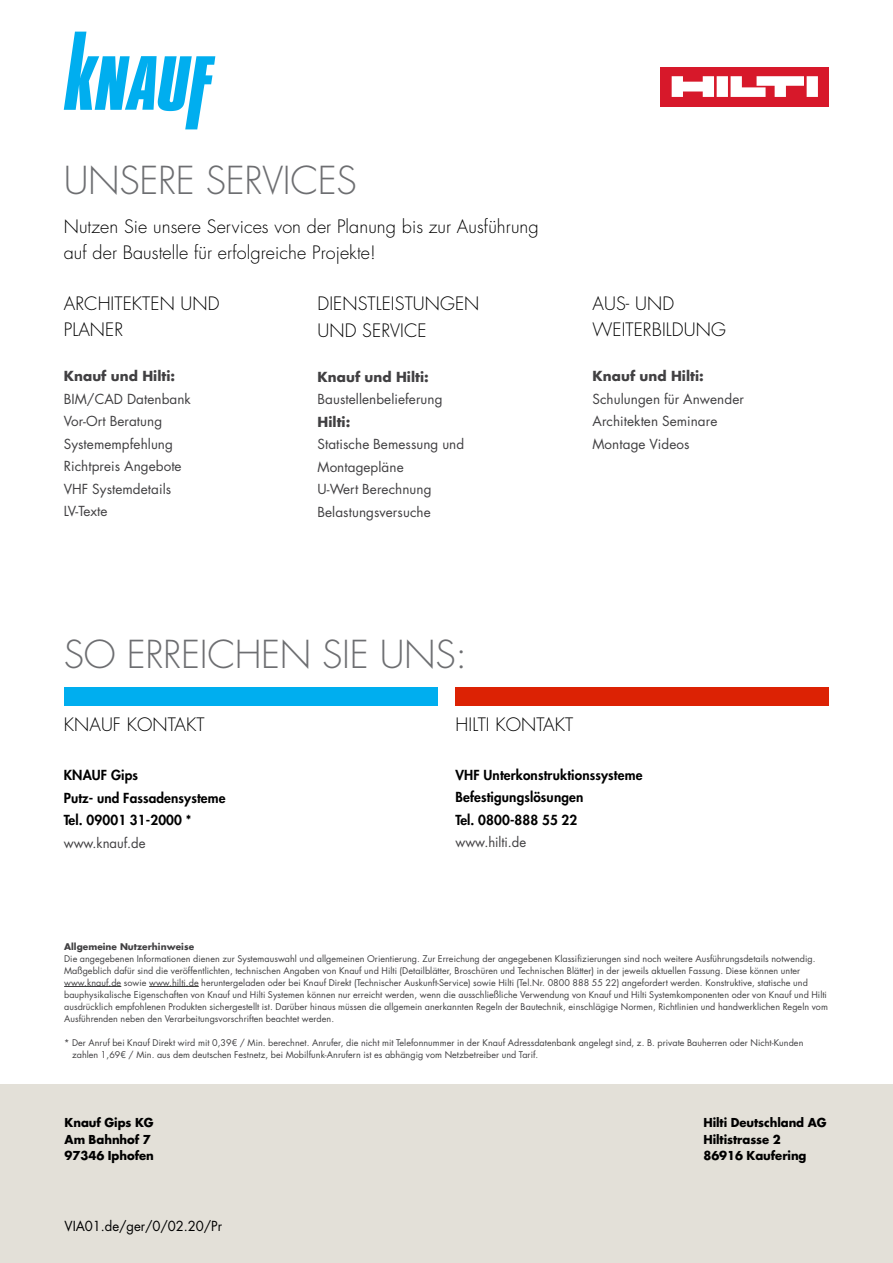
<style>
.page{position:relative;width:893px;height:1263px;background:#fff}
.page>*{position:absolute;margin:0;border:0;box-sizing:border-box;transform-origin:0 0}
.t1{font:300 37.5px "Futura Std";letter-spacing:-.01em;color:#6d6e71}
.t2{font:300 18px/26.2px "Futura Std";letter-spacing:.005em;color:#000}
.t3{font:13.5px/22.5px "Futura Std";letter-spacing:.005em;color:#414042}
.t4{font:800 13.5px/22.5px "Futura Std";letter-spacing:.01em;color:#000}
.t5{font:700 13.5px "Futura Std";letter-spacing:.005em;color:#414042}
.t6{font:13.5px "Futura Std";letter-spacing:-.005em;color:#000}
.t7{font:700 12px/16.5px "Futura Std";letter-spacing:-.005em;color:#000}
.t8{font:9px/12px "Futura Std";letter-spacing:.005em;color:#414042}
.t9{font:700 9px "Futura Std";letter-spacing:.005em;color:#414042}
</style>
<div class="page">
<div style="left:0;top:1085px;width:893px;height:178px;background:#e3e0d8"></div>
<div style="left:64px;top:688px;width:373px;height:18px;background:#00aeef"></div>
<div style="left:455px;top:688px;width:374px;height:18px;background:#dc2204"></div>
<svg style="left:64px;top:32px;width:151px;height:97px"></svg>
<div style="left:660px;top:67px;width:169px;height:39px;background:#d7182a"></div>
<svg style="left:672px;top:76px;width:146px;height:21px"></svg>
<hr style="left:64px;top:986px;width:57px;height:1px;background:#414042">
<hr style="left:149px;top:986px;width:50px;height:1px;background:#414042">
<h1 class="t1" style="left:64px;top:157px;width:294px">UNSERE SERVICES</h1>
<h2 class="t2" style="left:64px;top:213px;width:476px">Nutzen Sie unsere Services von der Planung bis zur Ausführung auf der Baustelle für erfolgreiche Projekte!</h2>
<h2 class="t2" style="left:64px;top:291px;width:23px">Architekten</h2>
<h2 class="t2" style="left:181px;top:291px;width:14px">und</h2>
<h2 class="t2" style="left:64px;top:317px;width:20px">Planer</h2>
<h3 class="t5" style="left:64px;top:367px;width:113px">Knauf und Hilti:</h3>
<h3 class="t3" style="left:64px;top:388px;width:129px">BIM/CAD Datenbank<br>Vor-Ort Beratung<br>Systemempfehlung<br>Richtpreis Angebote<br>VHF Systemdetails<br>LV-Texte</h3>
<h2 class="t2" style="left:317px;top:291px;width:23px">Dienstleistungen und</h2>
<h2 class="t2" style="left:362px;top:318px;width:20px">Service</h2>
<h3 class="t5" style="left:317px;top:368px;width:113px">Knauf und Hilti:</h3>
<h3 class="t3" style="left:317px;top:388px;width:127px">Baustellenbelieferung</h3>
<h3 class="t5" style="left:317px;top:413px;width:34px">Hilti:</h3>
<h3 class="t3" style="left:317px;top:433px;width:148px">Statische Bemessung und<br>Montagepläne<br>U-Wert Berechnung<br>Belastungsversuche</h3>
<h1 class="t1" style="left:64px;top:631px;width:84px">So erreichen</h1>
<h1 class="t1" style="left:322px;top:631px;width:83px">Sie uns</h1>
<h1 class="t1" style="left:455px;top:631px;width:13px">:</h1>
<h2 class="t2" style="left:592px;top:291px;width:56px">Aus- und<br>Weiterbildung</h2>
<h3 class="t5" style="left:592px;top:367px;width:113px">Knauf und Hilti:</h3>
<h3 class="t3" style="left:592px;top:388px;width:153px">Schulungen für Anwender<br>Architekten Seminare<br>Montage Videos</h3>
<h2 class="t2" style="left:64px;top:712px;width:142px">KNAUF KONTAKT</h2>
<h3 class="t4" style="left:64px;top:764px;width:163px">KNAUF Gips<br>Putz- und Fassadensysteme<br>Tel. 09001 31-2000 *</h3>
<h3 class="t3" style="left:64px;top:831px;width:83px">www.knauf.de</h3>
<h2 class="t2" style="left:455px;top:712px;width:119px">HILTI KONTAKT</h2>
<h3 class="t4" style="left:455px;top:764px;width:188px">VHF Unterkonstruktionssysteme<br>Befestigungslösungen<br>Tel. 0800-888 55 22</h3>
<h3 class="t3" style="left:455px;top:831px;width:72px">www.hilti.de</h3>
<p class="t9" style="left:64px;top:940px;width:132px">Allgemeine Nutzerhinweise</p>
<p class="t8" style="left:64px;top:952px;width:765px">Die angegebenen Informationen dienen zur Systemauswahl und allgemeinen Orientierung. Zur Erreichung der angegebenen Klassifizierungen sind noch weitere Ausführungsdetails notwendig.<br>Maßgeblich dafür sind die veröffentlichten, technischen Angaben von Knauf und Hilti (Detailblätter, Broschüren und Technischen Blätter) in der jeweils aktuellen Fassung. Diese können unter www.knauf.de sowie www.hilti.de heruntergeladen oder bei Knauf Direkt (Technischer Auskunft-Service) sowie Hilti (Tel.Nr. 0800 888 55 22) angefordert werden. Konstruktive, statische und bauphysikalische Eigenschaften von Knauf und Hilti Systemen können nur erreicht werden, wenn die ausschließliche Verwendung von Knauf und Hilti Systemkomponenten oder von Knauf und Hilti ausdrücklich empfohlenen Produkten sichergestellt ist. Darüber hinaus müssen die allgemein anerkannten Regeln der Bautechnik, einschlägige Normen, Richtlinien und handwerklichen Regeln vom Ausführenden neben den Verarbeitungsvorschriften beachtet werden.</p>
<p class="t8" style="left:72px;top:1036px;width:733px;text-indent:-8px">* Der Anruf bei Knauf Direkt wird mit 0,39€ / Min. berechnet. Anrufer, die nicht mit Telefonnummer in der Knauf Adressdatenbank angelegt sind, z. B. private Bauherren oder Nicht-Kunden zahlen 1,69€ / Min. aus dem deutschen Festnetz, bei Mobilfunk-Anrufern ist es abhängig vom Netzbetreiber und Tarif.</p>
<h3 class="t7" style="left:65px;top:1114px;width:91px">Knauf Gips KG<br>Am Bahnhof 7<br>97346 Iphofen</h3>
<h3 class="t6" style="left:65px;top:1217px;width:159px">VIA01.de/ger/0/02.20/Pr</h3>
<h3 class="t7" style="left:703px;top:1114px;width:125px">Hilti Deutschland AG<br>Hiltistrasse 2<br>86916 Kaufering</h3>
</div>
